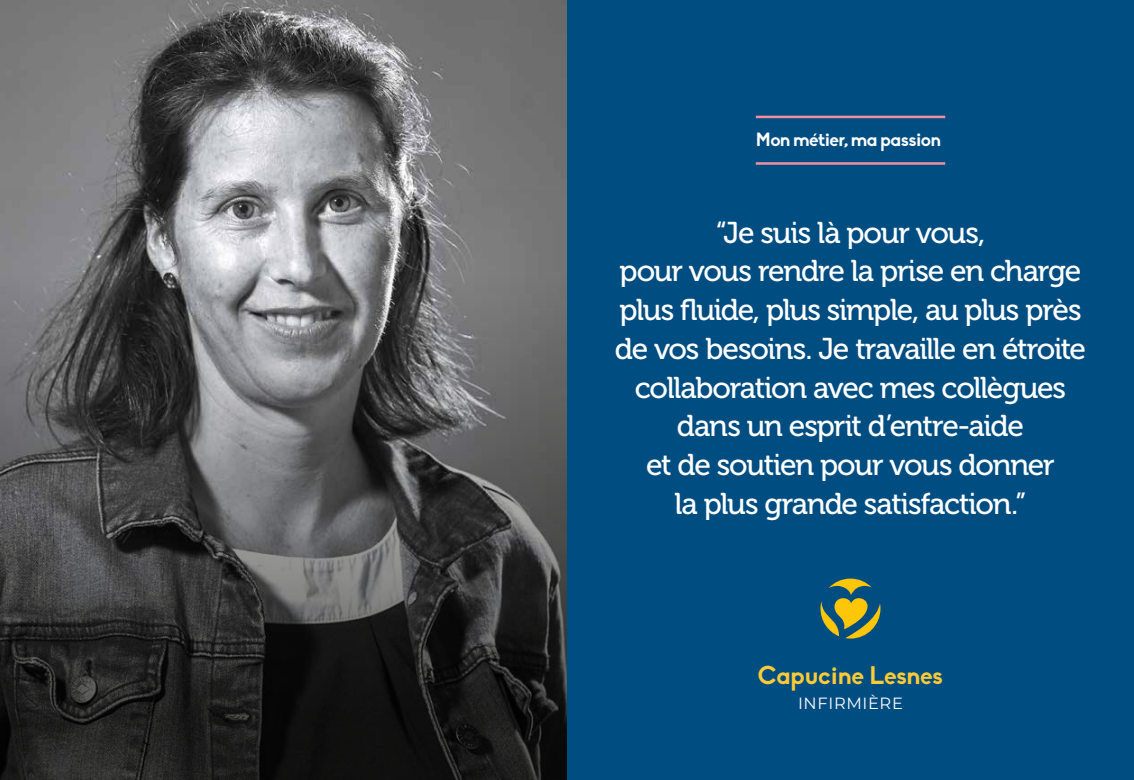
<style>
.page{position:relative;width:1134px;height:780px;background:#fff}
.page>*{position:absolute;margin:0;border:0;box-sizing:border-box;transform-origin:0 0}
.t1{font:30px/38.8px "Museo 500";letter-spacing:-.04em;color:#fff;text-align:center}
.t2{font:700 25px "Biko";letter-spacing:-.01em;color:#fecb37}
.t3{font:700 18.88px "Biko";letter-spacing:-.03em;color:#fff}
.t4{font:16.25px "Montserrat";letter-spacing:.04em;color:#fff}
</style>
<div class="page">
<div style="left:567px;top:0;width:567px;height:780px;background:#004d82"></div>
<img style="left:0;top:0;width:567px;height:190px">
<svg style="left:820px;top:578px;width:60px;height:60px"></svg>
<hr style="left:756px;top:116px;width:189px;height:2px;background:#f18fa1">
<hr style="left:756px;top:162px;width:189px;height:3px;background:#f18fa1">
<svg style="left:0;top:190px;width:567px;height:590px"></svg>
<p class="t3" style="left:756px;top:128px;width:187px">Mon métier, ma passion</p>
<p class="t1" style="left:615px;top:213px;width:473px">“Je suis là pour vous,<br>pour vous rendre la prise en charge plus fluide, plus simple, au plus près de vos besoins. Je travaille en étroite collaboration avec mes collègues dans un esprit d’entre-aide<br>et de soutien pour vous donner<br>la plus grande satisfaction.”</p>
<p class="t2" style="left:758px;top:660px;width:187px">Capucine Lesnes</p>
<p class="t4" style="left:798px;top:692px;width:106px">INFIRMIÈRE</p>
</div>
